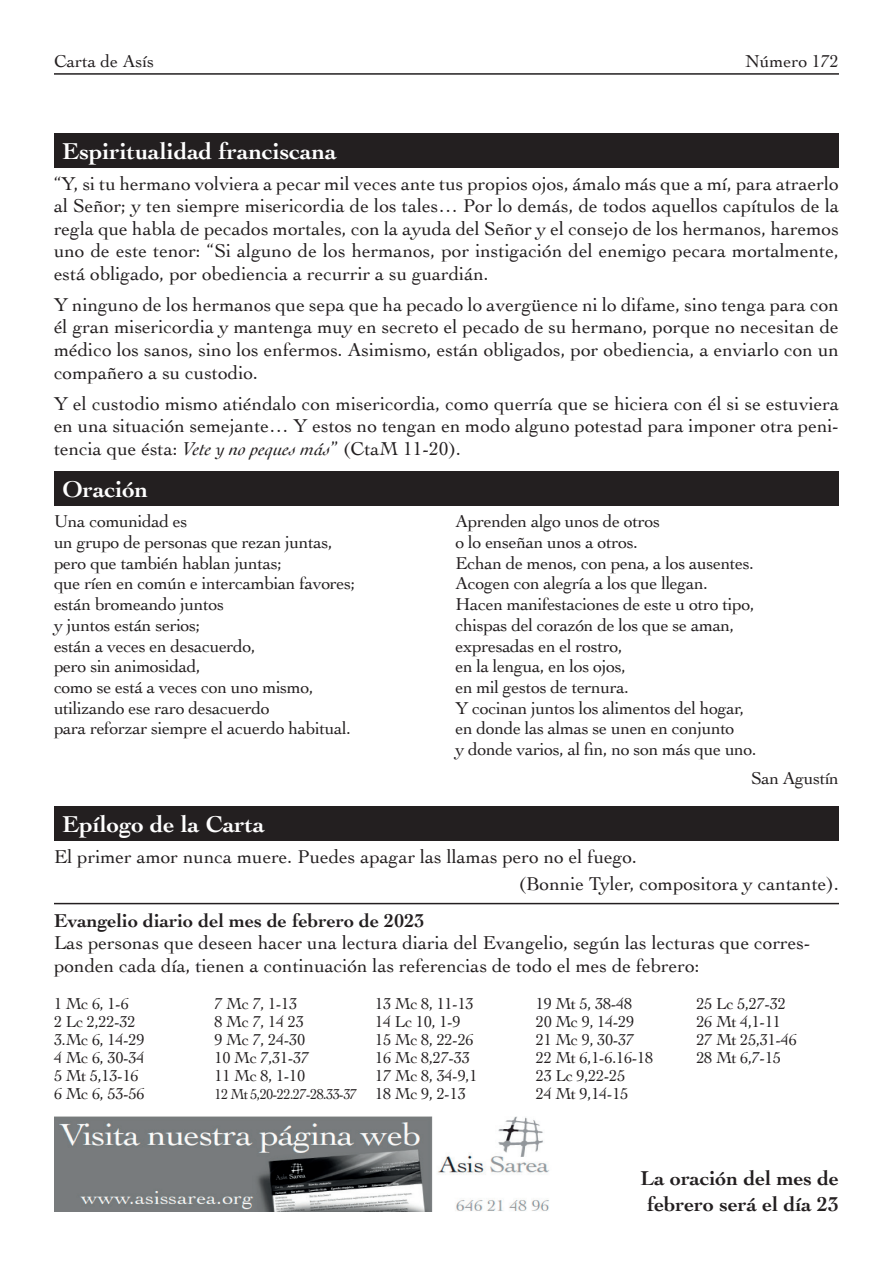
<style>
.page{position:relative;width:893px;height:1263px;background:#fff}
.page>*{position:absolute;margin:0;border:0;box-sizing:border-box;transform-origin:0 0}
.t1{font:700 24px "Cochin";color:#fff}
.t2{font:700 21px/25.2px "Cochin";color:#231f20;text-align:center}
.t3{font:19.5px/22.5px "Cochin";color:#231f20;text-align:justify}
.t4{font:700 19.5px "Cochin";color:#231f20}
.t5{font:18px/20.7px "Cochin";letter-spacing:-.02em;color:#231f20}
.t6{font:18px "Cochin";color:#231f20}
.t7{font:16.5px/18px "Cochin";letter-spacing:-.02em;color:#231f20}
.t8{font:15px "Cochin";letter-spacing:-.05em;color:#231f20}
.s1{font-style:italic}
</style>
<div class="page">
<div style="left:54px;top:133px;width:785px;height:35px;background:#231f20"></div>
<div style="left:54px;top:471px;width:785px;height:35px;background:#231f20"></div>
<div style="left:54px;top:806px;width:785px;height:35px;background:#231f20"></div>
<hr style="left:54px;top:73px;width:785px;height:2px;background:#231f20">
<hr style="left:54px;top:903px;width:785px;height:1px;background:#231f20">
<img style="left:54px;top:1117px;width:496px;height:95px">
<p class="t6" style="left:54px;top:49px;width:102px">Carta de Asís</p>
<p class="t1" style="left:63px;top:135px;width:276px">Espiritualidad franciscana</p>
<p class="t6" style="left:745px;top:49px;width:95px">Número 172</p>
<p class="t3" style="left:54px;top:171px;width:787px">“Y, si tu hermano volviera a pecar mil veces ante tus propios ojos, ámalo más que a mí, para atraerlo al Señor; y ten siempre misericordia de los tales… Por lo demás, de todos aquellos capítulos de la regla que habla de pecados mortales, con la ayuda del Señor y el consejo de los hermanos, haremos uno de este tenor: “Si alguno de los hermanos, por instigación del enemigo pecara mortalmente, está obligado, por obediencia a recurrir a su guardián.</p>
<p class="t3" style="left:54px;top:293px;width:786px">Y ninguno de los hermanos que sepa que ha pecado lo avergüence ni lo difame, sino tenga para con él gran misericordia y mantenga muy en secreto el pecado de su hermano, porque no necesitan de médico los sanos, sino los enfermos. Asimismo, están obligados, por obediencia, a enviarlo con un compañero a su custodio.</p>
<p class="t3" style="left:54px;top:391px;width:787px">Y el custodio mismo atiéndalo con misericordia, como querría que se hiciera con él si se estuviera en una situación semejante… Y estos no tengan en modo alguno potestad para imponer otra peni&shy;tencia que ésta: <span class="s1">Vete y no peques más</span>” (CtaM 11-20).</p>
<p class="t1" style="left:63px;top:473px;width:87px">Oración</p>
<p class="t5" style="left:54px;top:510px;width:303px">Una comunidad es<br>un grupo de personas que rezan juntas, pero que también hablan juntas;<br>que ríen en común e intercambian favores; están bromeando juntos<br>y juntos están serios;<br>están a veces en desacuerdo,<br>pero sin animosidad,<br>como se está a veces con uno mismo, utilizando ese raro desacuerdo<br>para reforzar siempre el acuerdo habitual.</p>
<p class="t5" style="left:455px;top:510px;width:303px">Aprenden algo unos de otros<br>o lo enseñan unos a otros.<br>Echan de menos, con pena, a los ausentes.<br>Acogen con alegría a los que llegan.<br>Hacen manifestaciones de este u otro tipo, chispas del corazón de los que se aman, expresadas en el rostro,<br>en la lengua, en los ojos,<br>en mil gestos de ternura.<br>Y cocinan juntos los alimentos del hogar, en donde las almas se unen en conjunto<br>y donde varios, al fin, no son más que uno.</p>
<p class="t5" style="left:751px;top:767px;width:89px">San Agustín</p>
<p class="t1" style="left:63px;top:808px;width:204px">Epílogo de la Carta</p>
<p class="t3" style="left:519px;top:843px;width:322px;line-height:26.7px;text-indent:-465px">El primer amor nunca muere. Puedes apagar las llamas pero no el fuego.<br>(Bonnie Tyler, compositora y cantante).</p>
<p class="t4" style="left:54px;top:907px;width:372px">Evangelio diario del mes de febrero de 2023</p>
<p class="t3" style="left:54px;top:931px;width:758px">Las personas que deseen hacer una lectura diaria del Evangelio, según las lecturas que corres&shy;ponden cada día, tienen a continuación las referencias de todo el mes de febrero:</p>
<p class="t7" style="left:54px;top:994px;width:92px">1 Mc 6, 1-6<br>2 Lc 2,22-32<br>3.Mc 6, 14-29<br>4 Mc 6, 30-34<br>5 Mt 5,13-16<br>6 Mc 6, 53-56</p>
<p class="t7" style="left:215px;top:994px;width:96px">7 Mc 7, 1-13<br>8 Mc 7, 14 23<br>9 Mc 7, 24-30<br>10 Mc 7,31-37<br>11 Mc 8, 1-10</p>
<p class="t7" style="left:375px;top:994px;width:104px">13 Mc 8, 11-13<br>14 Lc 10, 1-9<br>15 Mc 8, 22-26<br>16 Mc 8,27-33<br>17 Mc 8, 34-9,1<br>18 Mc 9, 2-13</p>
<p class="t7" style="left:536px;top:994px;width:119px">19 Mt 5, 38-48<br>20 Mc 9, 14-29<br>21 Mc 9, 30-37<br>22 Mt 6,1-6.16-18<br>23 Lc 9,22-25<br>24 Mt 9,14-15</p>
<p class="t7" style="left:696px;top:994px;width:102px">25 Lc 5,27-32<br>26 Mt 4,1-11<br>27 Mt 25,31-46<br>28 Mt 6,7-15</p>
<p class="t8" style="left:215px;top:1084px;width:144px">12 Mt 5,20-22.27-28.33-37</p>
<p class="t2" style="left:641px;top:1165px;width:200px">La oración del mes de febrero será el día 23</p>
</div>
